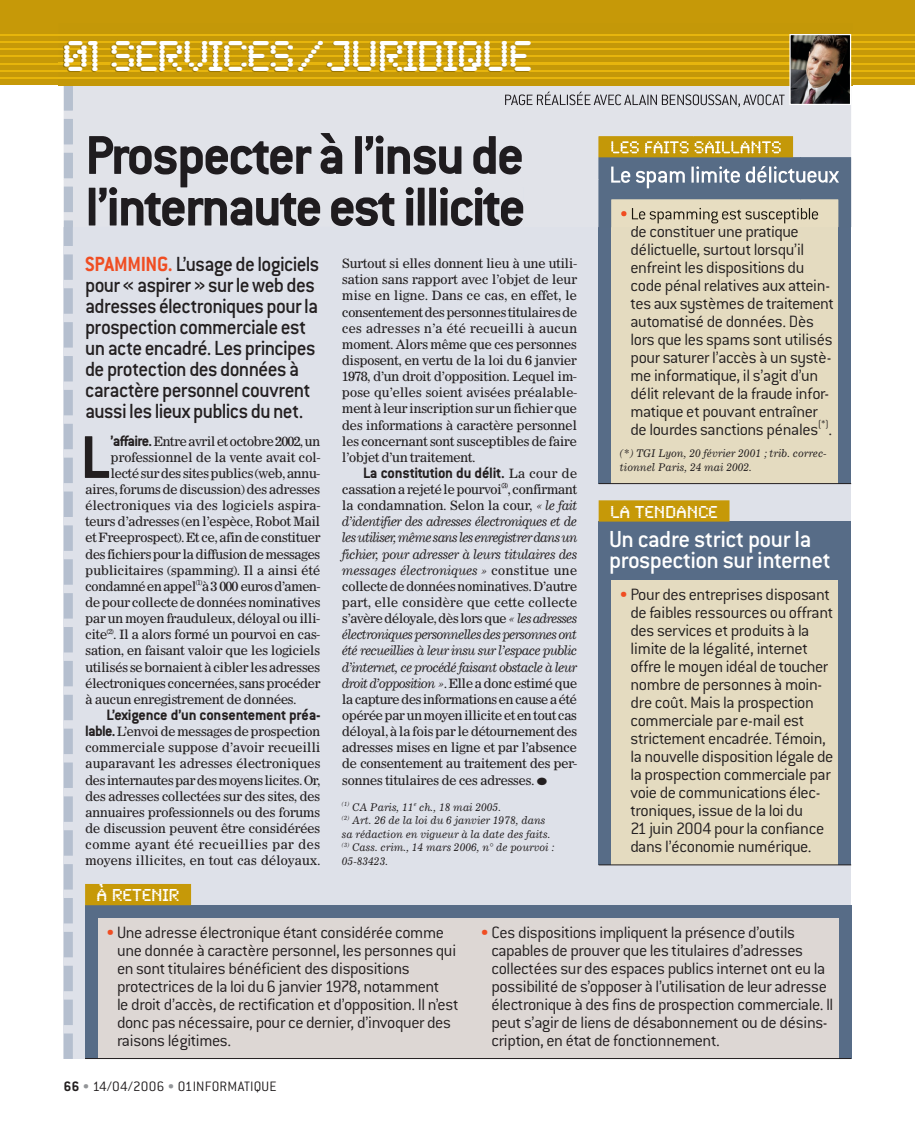
<style>
.page{position:relative;width:915px;height:1127px;background:#fff}
.page>*{position:absolute;margin:0;border:0;box-sizing:border-box;transform-origin:0 0}
.t1{font:700 66.15px "Conduit ITC";color:#231f20}
.t2{font:45px "Synchro Plain";letter-spacing:-.04em;color:#fff}
.t3{font:500 25.5px/21px "Conduit ITC";letter-spacing:-.025em;color:#fff}
.t4{font:500 22.5px/21px "Conduit ITC";letter-spacing:-.03em;color:#231f20;scale:.95 1}
.t5{font:300 18px/18px "Conduit ITC";letter-spacing:-.025em;color:#231f20}
.t6{font:18px "Synchro Plain";letter-spacing:-.01em;color:#fff}
.t7{font:700 16.5px "Conduit ITC";letter-spacing:-.015em;color:#231f20}
.t8{font:300 15px "Conduit ITC";letter-spacing:.01em;color:#231f20}
.t9{font:12.9px/16.2px "Corona LT";letter-spacing:-.055em;color:#231f20;text-align:justify}
.t10{font:12.9px "Corona LT";letter-spacing:-.03em;color:#231f20}
.t11{font:italic 10.5px/13.5px "Corona LT";color:#231f20}
.s1{font-weight:700;color:#f04d22}
.s2{font-family:"Conduit ITC";font-weight:700;font-size:16.5px}
.s3{font-family:"Corona LT";font-weight:400;font-size:12.9px}
.s4{font-style:italic}
.s5{color:#f04d22}
.s6{font-weight:700}
.s7{color:#939598}
</style>
<div class="page">
<div style="left:64px;top:85px;width:786px;height:974px;background:#dee1e9"></div>
<svg style="left:64px;top:227px;width:9px;height:832px"></svg>
<div style="left:598px;top:157px;width:252px;height:327px;background:#576c87"></div>
<div style="left:611px;top:199px;width:227px;height:285px;background:#e4dbc0"></div>
<div style="left:598px;top:521px;width:252px;height:343px;background:#576c87"></div>
<div style="left:598px;top:500px;width:131px;height:21px;background:#c69908"></div>
<div style="left:611px;top:580px;width:227px;height:284px;background:#e4dbc0"></div>
<div style="left:85px;top:905px;width:765px;height:153px;background:#576c87"></div>
<div style="left:85px;top:884px;width:106px;height:21px;background:#c69908"></div>
<div style="left:98px;top:918px;width:740px;height:140px;background:#ddd7d4"></div>
<hr style="left:85px;top:1058px;width:765px;height:1px;background:#231f20">
<hr style="left:598px;top:864px;width:252px;height:1px;background:#231f20">
<hr style="left:598px;top:483px;width:252px;height:1px;background:#231f20">
<div style="left:0;top:0;width:914px;height:85px;background:#c69908"></div>
<hr style="left:0;top:77px;width:914px;height:2px;background:#e7b50b">
<hr style="left:0;top:70px;width:914px;height:1px;background:#e7b50b">
<hr style="left:0;top:63px;width:914px;height:1px;background:#e7b50b">
<hr style="left:0;top:56px;width:914px;height:1px;background:#e7b50b">
<hr style="left:0;top:48px;width:914px;height:2px;background:#e7b50b">
<hr style="left:0;top:41px;width:914px;height:1px;background:#e7b50b">
<hr style="left:0;top:34px;width:914px;height:1px;background:#e7b50b">
<img style="left:59px;top:35px;width:793px;height:50px">
<img style="left:59px;top:85px;width:5px;height:142px">
<img style="left:850px;top:85px;width:2px;height:142px">
<img style="left:73px;top:85px;width:721px;height:83px">
<img style="left:64px;top:85px;width:9px;height:142px">
<img style="left:89px;top:133px;width:432px;height:54px">
<img style="left:89px;top:187px;width:434px;height:39px">
<img style="left:598px;top:157px;width:252px;height:70px">
<img style="left:598px;top:136px;width:194px;height:21px">
<img style="left:611px;top:141px;width:169px;height:12px">
<img style="left:611px;top:166px;width:227px;height:22px">
<img style="left:611px;top:199px;width:227px;height:28px">
<svg style="left:621px;top:211px;width:5px;height:5px"></svg>
<img style="left:627px;top:208px;width:191px;height:15px">
<img style="left:631px;top:226px;width:167px;height:1px">
<img style="left:505px;top:92px;width:279px;height:15px">
<img style="left:59px;top:70px;width:793px;height:1px">
<img style="left:59px;top:63px;width:793px;height:1px">
<img style="left:59px;top:56px;width:793px;height:1px">
<img style="left:59px;top:48px;width:793px;height:2px">
<img style="left:59px;top:41px;width:793px;height:1px">
<img style="left:791px;top:36px;width:57px;height:67px">
<div style="left:789px;top:34px;width:61px;height:71px;border:1px solid #fff"></div>
<h2 class="t2" style="left:62px;top:30px;width:472px">01 SERVICES / JURIDIQUE</h2>
<p class="t4" style="left:85px;top:253px;width:248px"><span class="s1">SPAMMING.</span> L’usage de logiciels pour « aspirer » sur le web des adresses électroniques pour la prospection commerciale est un acte encadré. Les principes de protection des données à caractère personnel couvrent aussi les lieux publics du net.</p>
<h1 class="t1" style="left:80px;top:418px;width:31px">L</h1>
<p class="t9" style="left:110px;top:432px;width:211px"><span class="s2">’affaire.</span> Entre avril et octobre 2002, un</p>
<p class="t9" style="left:110px;top:448px;width:211px">professionnel de la vente avait col-</p>
<p class="t9" style="left:110px;top:465px;width:211px">lecté sur des sites publics (web, annu-</p>
<p class="t9" style="left:85px;top:481px;width:237px">aires, forums de discussion) des adresses</p>
<p class="t10" style="left:85px;top:498px;width:237px">électroniques via des logiciels aspira-</p>
<p class="t9" style="left:85px;top:513px;width:237px">teurs d’adresses (en l’espèce, Robot Mail</p>
<p class="t9" style="left:85px;top:529px;width:237px">et Freeprospect). Et ce, afin de constituer</p>
<p class="t9" style="left:85px;top:545px;width:237px">des fichiers pour la diffusion de messages</p>
<p class="t9" style="left:85px;top:561px;width:237px">publicitaires (spamming). Il a ainsi été</p>
<p class="t9" style="left:85px;top:578px;width:237px">condamné en appel<sup>(1)</sup>à 3 000 euros d’amen-</p>
<p class="t9" style="left:85px;top:594px;width:237px">de pour collecte de données nominatives</p>
<p class="t9" style="left:85px;top:610px;width:237px">par un moyen frauduleux, déloyal ou illi-</p>
<p class="t9" style="left:85px;top:626px;width:237px">cite<sup>(2)</sup>. Il a alors formé un pourvoi en cas-</p>
<p class="t9" style="left:85px;top:642px;width:237px">sation, en faisant valoir que les logiciels</p>
<p class="t9" style="left:85px;top:658px;width:237px">utilisés se bornaient à cibler les adresses</p>
<p class="t9" style="left:85px;top:674px;width:237px">électroniques concernées, sans procéder</p>
<p class="t9" style="left:85px;top:691px;width:213px">à aucun enregistrement de données.</p>
<p class="t7" style="left:106px;top:705px;width:216px">L’exigence d’un consentement préa-</p>
<p class="t9" style="left:85px;top:723px;width:237px"><span class="s2">lable.</span> L’envoi de messages de prospection commerciale suppose d’avoir recueilli auparavant les adresses électroniques des internautes par des moyens licites. Or, des adresses collectées sur des sites, des annuaires professionnels ou des forums de discussion peuvent être considérées comme ayant été recueillies par des moyens illicites, en tout cas déloyaux.</p>
<p class="t9" style="left:342px;top:255px;width:237px">Surtout si elles donnent lieu à une utili&shy;sation sans rapport avec l’objet de leur mise en ligne. Dans ce cas, en effet, le consentement des personnes titulaires de ces adresses n’a été recueilli à aucun moment. Alors même que ces personnes disposent, en vertu de la loi du 6 janvier 1978, d’un droit d’opposition. Lequel im&shy;pose qu’elles soient avisées préalable&shy;ment à leur inscription sur un fichier que des informations à caractère personnel les concernant sont susceptibles de faire l’objet d’un traitement.</p>
<p class="t7" style="left:363px;top:463px;width:216px">La constitution du délit. <span class="s3">La cour de</span></p>
<p class="t9" style="left:342px;top:481px;width:237px">cassation a rejeté le pourvoi<sup>(3)</sup>, confirmant la condamnation. Selon la cour, <span class="s4">« le fait d’identifier des adresses électroniques et de les utiliser, même sans les enregistrer dans un fichier, pour adresser à leurs titulaires des messages électroniques »</span> constitue une collecte de données nominatives. D’autre part, elle considère que cette collecte s’avère déloyale, dès lors que <span class="s4">« les adresses électroniques personnelles des personnes ont été recueillies à leur insu sur l’espace public d’internet, ce procédé faisant obstacle à leur droit d’opposition »</span>. Elle a donc estimé que la capture des informations en cause a été opérée par un moyen illicite et en tout cas déloyal, à la fois par le détournement des adresses mises en ligne et par l’absence de consentement au traitement des per&shy;sonnes titulaires de ces adresses. ●</p>
<p class="t11" style="left:342px;top:800px;width:214px"><sup>(1)</sup> CA Paris, 11<sup>e</sup> ch., 18 mai 2005.<br><sup>(2)</sup> Art. 26 de la loi du 6 janvier 1978, dans sa rédaction en vigueur à la date des faits. <sup>(3)</sup> Cass. crim., 14 mars 2006, n° de pourvoi :<br>05-83423.</p>
<p class="t5" style="left:630px;top:223px;width:205px">de constituer une pratique délictuelle, surtout lorsqu’il<br>en freint les dispositions du code pénal relatives aux attein&shy;tes aux systèmes de traitement automatisé de données. Dès lors que les spams sont utilisés pour saturer l’accès à un systè&shy;me informatique, il s’agit d’un délit relevant de la fraude infor&shy;matique et pouvant entraîner de lourdes sanctions pénales<sup>(*)</sup>.</p>
<p class="t11" style="left:619px;top:447px;width:208px">(*) TGI Lyon, 20 février 2001 ; trib. correc&shy;tionnel Paris, 24 mai 2002.</p>
<h3 class="t6" style="left:610px;top:501px;width:109px">LA TENDANCE</h3>
<h3 class="t3" style="left:609px;top:528px;width:223px">Un cadre strict pour la prospection sur internet</h3>
<p class="t5" style="left:630px;top:585px;width:204px;text-indent:-11px"><span class="s5">•</span> Pour des entreprises disposant de faibles ressources ou offrant des services et produits à la limite de la légalité, internet offre le moyen idéal de toucher nombre de personnes à moin&shy;dre coût. Mais la prospection commerciale par e-mail est strictement encadrée. Témoin, la nouvelle disposition légale de la prospection commerciale par voie de communications élec&shy;troniques, issue de la loi du<br>21 juin 2004 pour la confiance dans l’économie numérique.</p>
<h3 class="t6" style="left:97px;top:884px;width:84px">À RETENIR</h3>
<p class="t5" style="left:117px;top:923px;width:343px;text-indent:-11px"><span class="s5">•</span> Une adresse électronique étant considérée comme une donnée à caractère personnel, les personnes qui en sont titulaires bénéficient des dispositions protectrices de la loi du 6 janvier 1978, notamment<br>le droit d’accès, de rectification et d’opposition. Il n’est donc pas nécessaire, pour ce dernier, d’invoquer des raisons légitimes.</p>
<p class="t5" style="left:491px;top:923px;width:343px;text-indent:-11px"><span class="s5">•</span> Ces dispositions impliquent la présence d’outils capables de prouver que les titulaires d’adresses collectées sur des espaces publics internet ont eu la possibilité de s’opposer à l’utilisation de leur adresse électronique à des fins de prospection commerciale. Il peut s’agir de liens de désabonnement ou de désins&shy;cription, en état de fonctionnement.</p>
<p class="t8" style="left:64px;top:1078px;width:214px"><span class="s6">66</span> <span class="s7">•</span> 14/04/2006 <span class="s7">•</span> 01INFORMATIQUE</p>
</div>
